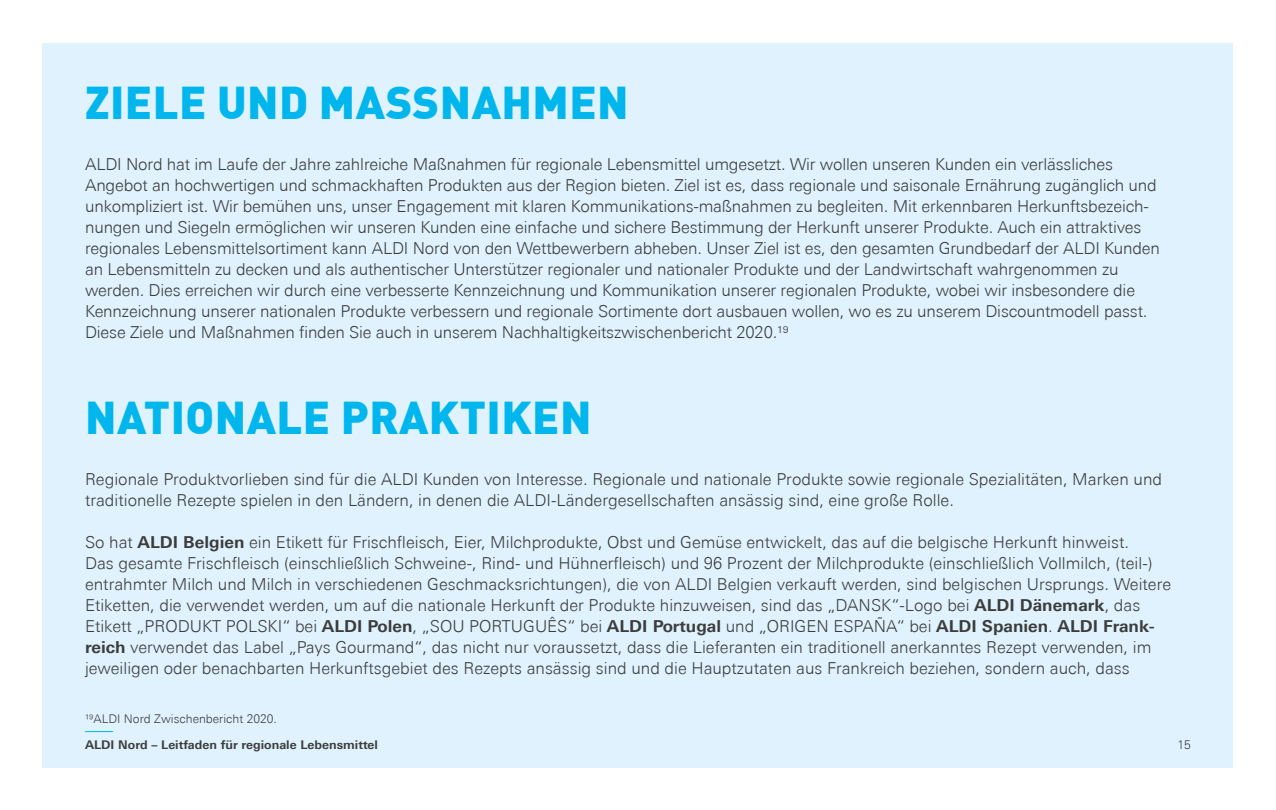
<style>
.page{position:relative;width:1276px;height:810px;background:#fff}
.page>*{position:absolute;margin:0;border:0;box-sizing:border-box;transform-origin:0 0}
.t1{font:900 45px "DIN Pro";letter-spacing:.01em;color:#00b6ed}
.t2{font:300 16.5px/21px "Univers Next Pro";letter-spacing:-.01em;color:#3c3c3b}
.t3{font:700 12px "Univers Next Pro";color:#3c3c3b}
.t4{font:300 12px "Univers Next Pro";color:#3c3c3b}
.s1{font-weight:700}
</style>
<div class="page">
<div style="left:43px;top:43px;width:1190px;height:724px;background:#dff2fd"></div>
<svg style="left:85px;top:731px;width:28px;height:1px"></svg>
<h1 class="t1" style="left:85px;top:67px;width:545px">ZIELE UND MASSNAHMEN</h1>
<p class="t2" style="left:85px;top:154px;width:1076px">ALDI Nord hat im Laufe der Jahre zahlreiche Maßnahmen für regionale Lebensmittel umgesetzt. Wir wollen unseren Kunden ein verlässliches Angebot an hochwertigen und schmackhaften Produkten aus der Region bieten. Ziel ist es, dass regionale und saisonale Ernährung zugänglich und unkompliziert ist. Wir bemühen uns, unser Engagement mit klaren Kommunikations-maßnahmen zu begleiten. Mit erkennbaren Herkunftsbezeich&shy;nungen und Siegeln ermöglichen wir unseren Kunden eine einfache und sichere Bestimmung der Herkunft unserer Produkte. Auch ein attraktives regionales Lebensmittelsortiment kann ALDI Nord von den Wettbewerbern abheben. Unser Ziel ist es, den gesamten Grundbedarf der ALDI Kunden an Lebensmitteln zu decken und als authentischer Unterstützer regionaler und nationaler Produkte und der Landwirtschaft wahrgenommen zu werden. Dies erreichen wir durch eine verbesserte Kennzeichnung und Kommunikation unserer regionalen Produkte, wobei wir insbesondere die Kennzeichnung unserer nationalen Produkte verbessern und regionale Sortimente dort ausbauen wollen, wo es zu unserem Discountmodell passt.<br>Diese Ziele und Maßnahmen finden Sie auch in unserem Nachhaltigkeitszwischenbericht 2020.19</p>
<h1 class="t1" style="left:85px;top:382px;width:508px">NATIONALE PRAKTIKEN</h1>
<p class="t2" style="left:85px;top:468px;width:1078px">Regionale Produktvorlieben sind für die ALDI Kunden von Interesse. Regionale und nationale Produkte sowie regionale Spezialitäten, Marken und traditionelle Rezepte spielen in den Ländern, in denen die ALDI-Ländergesellschaften ansässig sind, eine große Rolle.</p>
<p class="t2" style="left:85px;top:531px;width:1087px">So hat <span class="s1">ALDI Belgien</span> ein Etikett für Frischfleisch, Eier, Milchprodukte, Obst und Gemüse entwickelt, das auf die belgische Herkunft hinweist.<br>Das gesamte Frischfleisch (einschließlich Schweine-, Rind- und Hühnerfleisch) und 96 Prozent der Milchprodukte (einschließlich Vollmilch, (teil-) entrahmter Milch und Milch in verschiedenen Geschmacksrichtungen), die von ALDI Belgien verkauft werden, sind belgischen Ursprungs. Weitere Etiketten, die verwendet werden, um auf die nationale Herkunft der Produkte hinzuweisen, sind das „DANSK“-Logo bei <span class="s1">ALDI Dänemark</span>, das Etikett „PRODUKT POLSKI“ bei <span class="s1">ALDI Polen</span>, „SOU PORTUGUÊS“ bei <span class="s1">ALDI Portugal</span> und „ORIGEN ESPAÑA“ bei <span class="s1">ALDI Spanien</span>. <span class="s1">ALDI Frank&shy;reich</span> verwendet das Label „Pays Gourmand“, das nicht nur voraussetzt, dass die Lieferanten ein traditionell anerkanntes Rezept verwenden, im jeweiligen oder benachbarten Herkunftsgebiet des Rezepts ansässig sind und die Hauptzutaten aus Frankreich beziehen, sondern auch, dass</p>
<p class="t4" style="left:85px;top:712px;width:193px">19ALDI Nord Zwischenbericht 2020.</p>
<p class="t3" style="left:85px;top:738px;width:294px">ALDI Nord – Leitfaden für regionale Lebensmittel</p>
<p class="t4" style="left:1177px;top:738px;width:15px">15</p>
</div>
